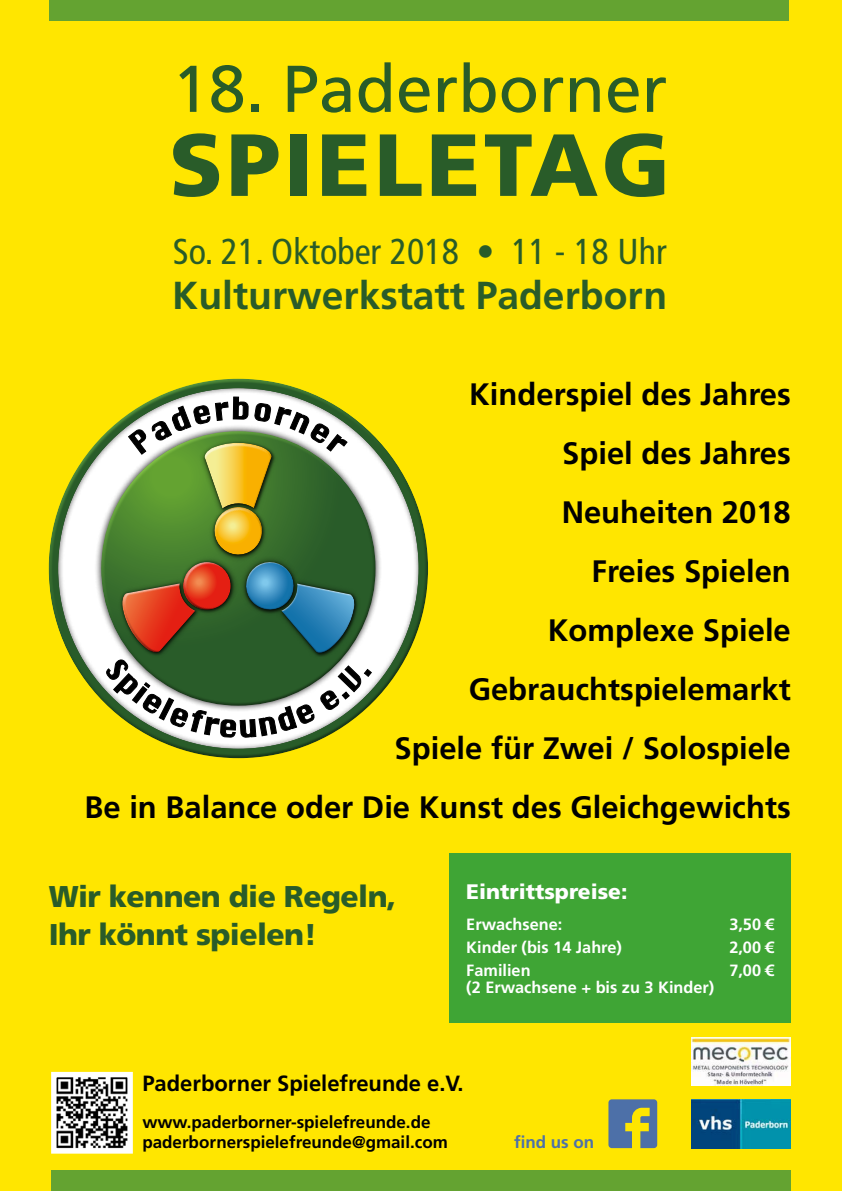
<style>
.page{position:relative;width:842px;height:1191px;background:#ffe600}
.page>*{position:absolute;margin:0;border:0;box-sizing:border-box;transform-origin:0 0}
.t1{font:900 88px "Frutiger LT Std";letter-spacing:.04em;color:#295c29}
.t2{font:66px "Frutiger LT Std";color:#295c29}
.t3{font:700 39px "Frutiger LT Std";color:#295c29}
.t4{font:condensed 36px "Frutiger LT Std";color:#295c29}
.t5{font:700 31px/59px "Frutiger LT Std";color:#000;text-align:right}
.t6{font:900 30px/38px "Frutiger LT Std";letter-spacing:-.02em;color:#295c29}
.t7{font:700 22px "Frutiger LT Std";color:#000}
.t8{font:900 21px "Frutiger LT Std";color:#fff}
.t9{font:700 17px/20.4px "Frutiger LT Std";color:#000}
.t10{font:700 17px "Frutiger LT Std";color:#4d71a9}
.t11{font:700 16.3px "Frutiger LT Std";color:#fff}
.s1{font-stretch:normal}
</style>
<div class="page">
<div style="left:51px;top:1170px;width:740px;height:21px;background:#64a331"></div>
<div style="left:449px;top:853px;width:342px;height:170px;background:#3fa535"></div>
<img style="left:57px;top:1077px;width:70px;height:70px">
<div style="left:51px;top:1071px;width:82px;height:82px;border:5px solid #fff"></div>
<div style="left:49px;top:0;width:739px;height:21px;background:#64a331"></div>
<img style="left:691px;top:1037px;width:100px;height:48px">
<img style="left:691px;top:1099px;width:100px;height:49px">
<svg style="left:608px;top:1099px;width:49px;height:49px"></svg>
<div style="left:47px;top:378px;width:357px;height:279px;background:#64a331;opacity:.6"></div>
<div style="left:57px;top:439px;width:371px;height:319px;background:#000;opacity:.4"></div>
<div style="left:56px;top:387px;width:363px;height:362px;background:#000;opacity:.75"></div>
<div style="left:95px;top:424px;width:287px;height:288px;background:#000;opacity:.75"></div>
<svg style="left:98px;top:396px;width:274px;height:342px;background:#798c5c"></svg>
<h2 class="t2" style="left:172px;top:50px;width:497px">18. Paderborner</h2>
<h1 class="t1" style="left:169px;top:112px;width:502px">SPIELETAG</h1>
<p class="t4" style="left:173px;top:230px;width:495px">So. 21. Oktober 2018 <span class="s1">•</span> 11 - 18 Uhr</p>
<p class="t3" style="left:172px;top:272px;width:496px">Kulturwerkstatt Paderborn</p>
<p class="t5" style="left:85px;top:365px;width:708px">Kinderspiel des Jahres<br>Spiel des Jahres<br>Neuheiten 2018<br>Freies Spielen<br>Komplexe Spiele<br>Gebrauchtspielemarkt<br>Spiele für Zwei / Solospiele<br>Be in Balance oder Die Kunst des Gleichgewichts</p>
<p class="t6" style="left:49px;top:877px;width:349px">Wir kennen die Regeln,<br>Ihr könnt spielen!</p>
<p class="t8" style="left:466px;top:879px;width:163px">Eintrittspreise:</p>
<p class="t11" style="left:466px;top:915px;width:98px">Erwachsene:</p>
<p class="t11" style="left:729px;top:915px;width:46px">3,50 €</p>
<p class="t11" style="left:466px;top:937px;width:157px">Kinder (bis 14 Jahre)</p>
<p class="t11" style="left:729px;top:937px;width:46px">2,00 €</p>
<p class="t11" style="left:466px;top:960px;width:66px">Familien</p>
<p class="t11" style="left:729px;top:960px;width:46px">7,00 €</p>
<p class="t11" style="left:466px;top:977px;width:249px">(2 Erwachsene + bis zu 3 Kinder)</p>
<p class="t7" style="left:142px;top:1070px;width:323px">Paderborner Spielefreunde e.V.</p>
<p class="t9" style="left:142px;top:1111px;width:307px">www.paderborner-spielefreunde.de paderbornerspielefreunde@gmail.com</p>
<p class="t10" style="left:514px;top:1132px;width:82px">find us on</p>
</div>
